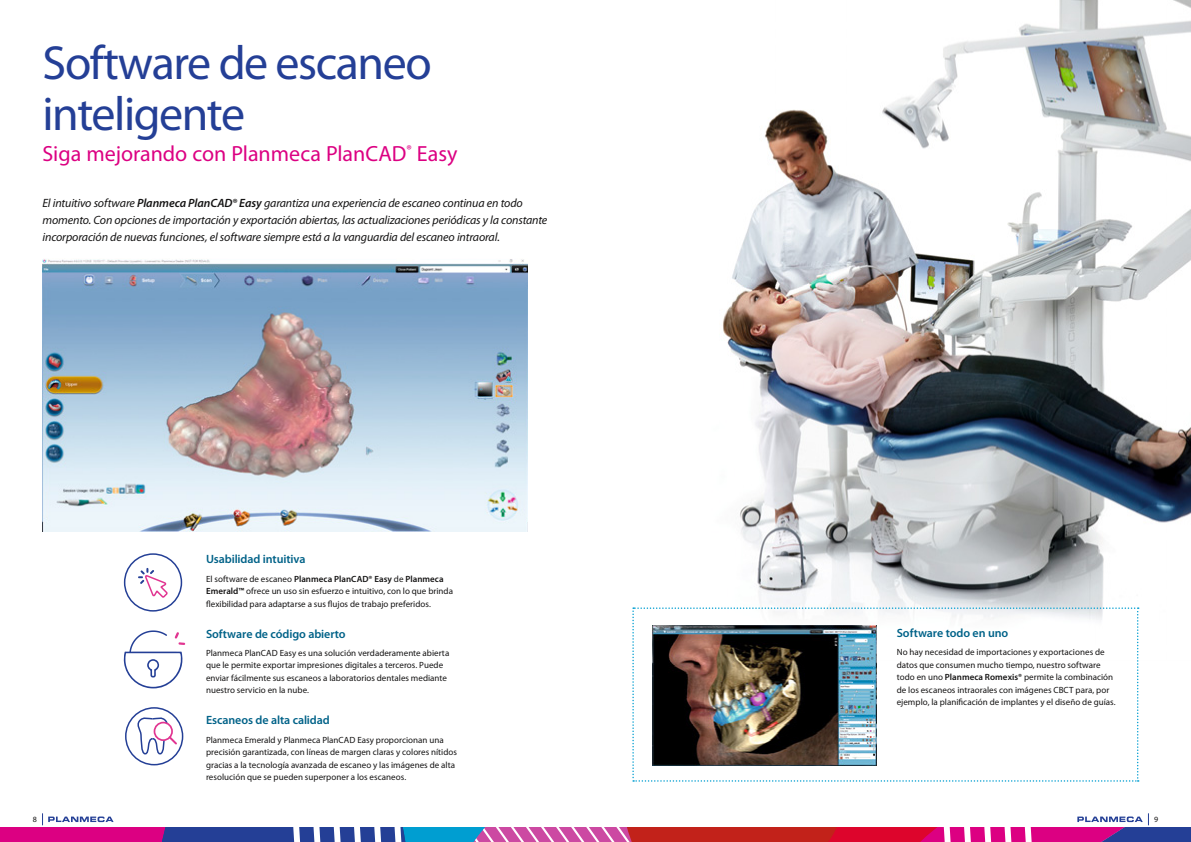
<style>
.page{position:relative;width:1191px;height:842px;background:#fff}
.page>*{position:absolute;margin:0;border:0;box-sizing:border-box;transform-origin:0 0}
.t1{font:48px/51px "Myriad Pro";letter-spacing:-.03em;color:#243f96}
.t2{font:22px "Myriad Pro";color:#dc0082}
.t3{font:italic 12px/17px "Myriad Pro";letter-spacing:-.01em;color:#141313}
.t4{font:600 12px "Myriad Pro";letter-spacing:-.005em;color:#006288}
.t5{font:9px/12.5px "Myriad Pro";color:#141313}
.t6{font:8px "Myriad Pro";color:#141313}
.s1{font-weight:600}
</style>
<div class="page">
<img style="left:723px;top:0;width:468px;height:661px">
<svg style="left:0;top:814px;width:1191px;height:28px"></svg>
<img style="left:43px;top:259px;width:484px;height:272px">
<svg style="left:632px;top:607px;width:506px;height:175px"></svg>
<img style="left:652px;top:625px;width:224px;height:140px">
<div style="left:124px;top:553px;width:58px;height:59px;border:2px solid #243f96;border-radius:50%"></div>
<svg style="left:138px;top:568px;width:30px;height:30px"></svg>
<svg style="left:124px;top:630px;width:61px;height:58px"></svg>
<div style="left:125px;top:707px;width:58px;height:58px;border:2px solid #243f96;border-radius:50%"></div>
<svg style="left:134px;top:716px;width:45px;height:39px"></svg>
<h1 class="t1" style="left:43px;top:41px;width:391px">Software de escaneo inteligente</h1>
<h2 class="t2" style="left:43px;top:145px;width:416px">Siga mejorando con Planmeca PlanCAD<sup>®</sup> Easy</h2>
<p class="t3" style="left:43px;top:195px;width:506px">El intuitivo software <span class="s1">Planmeca PlanCAD® Easy</span> garantiza una experiencia de escaneo continua en todo momento. Con opciones de importación y exportación abiertas, las actualizaciones periódicas y la constante incorporación de nuevas funciones, el software siempre está a la vanguardia del escaneo intraoral.</p>
<h3 class="t4" style="left:206px;top:555px;width:101px">Usabilidad intuitiva</h3>
<p class="t5" style="left:206px;top:573px;width:248px">El software de escaneo <span class="s1">Planmeca PlanCAD® Easy</span> de <span class="s1">Planmeca<br>Emerald™</span> ofrece un uso sin esfuerzo e intuitivo, con lo que brinda flexibilidad para adaptarse a sus flujos de trabajo preferidos.</p>
<h3 class="t4" style="left:206px;top:629px;width:141px">Software de código abierto</h3>
<p class="t5" style="left:206px;top:647px;width:245px">Planmeca PlanCAD Easy es una solución verdaderamente abierta que le permite exportar impresiones digitales a terceros. Puede enviar fácilmente sus escaneos a laboratorios dentales mediante nuestro servicio en la nube.</p>
<h3 class="t4" style="left:206px;top:716px;width:125px">Escaneos de alta calidad</h3>
<p class="t5" style="left:206px;top:734px;width:252px">Planmeca Emerald y Planmeca PlanCAD Easy proporcionan una precisión garantizada, con líneas de margen claras y colores nítidos gracias a la tecnología avanzada de escaneo y las imágenes de alta resolución que se pueden superponer a los escaneos.</p>
<h3 class="t4" style="left:896px;top:628px;width:113px">Software todo en uno</h3>
<p class="t5" style="left:896px;top:646px;width:220px">No hay necesidad de importaciones y exportaciones de datos que consumen mucho tiempo, nuestro software todo en uno <span class="s1">Planmeca Romexis®</span> permite la combinación de los escaneos intraorales con imágenes CBCT para, por ejemplo, la planificación de implantes y el diseño de guías.</p>
<p class="t6" style="left:33px;top:816px;width:6px">8</p>
<p class="t6" style="left:1154px;top:816px;width:6px">9</p>
</div>
